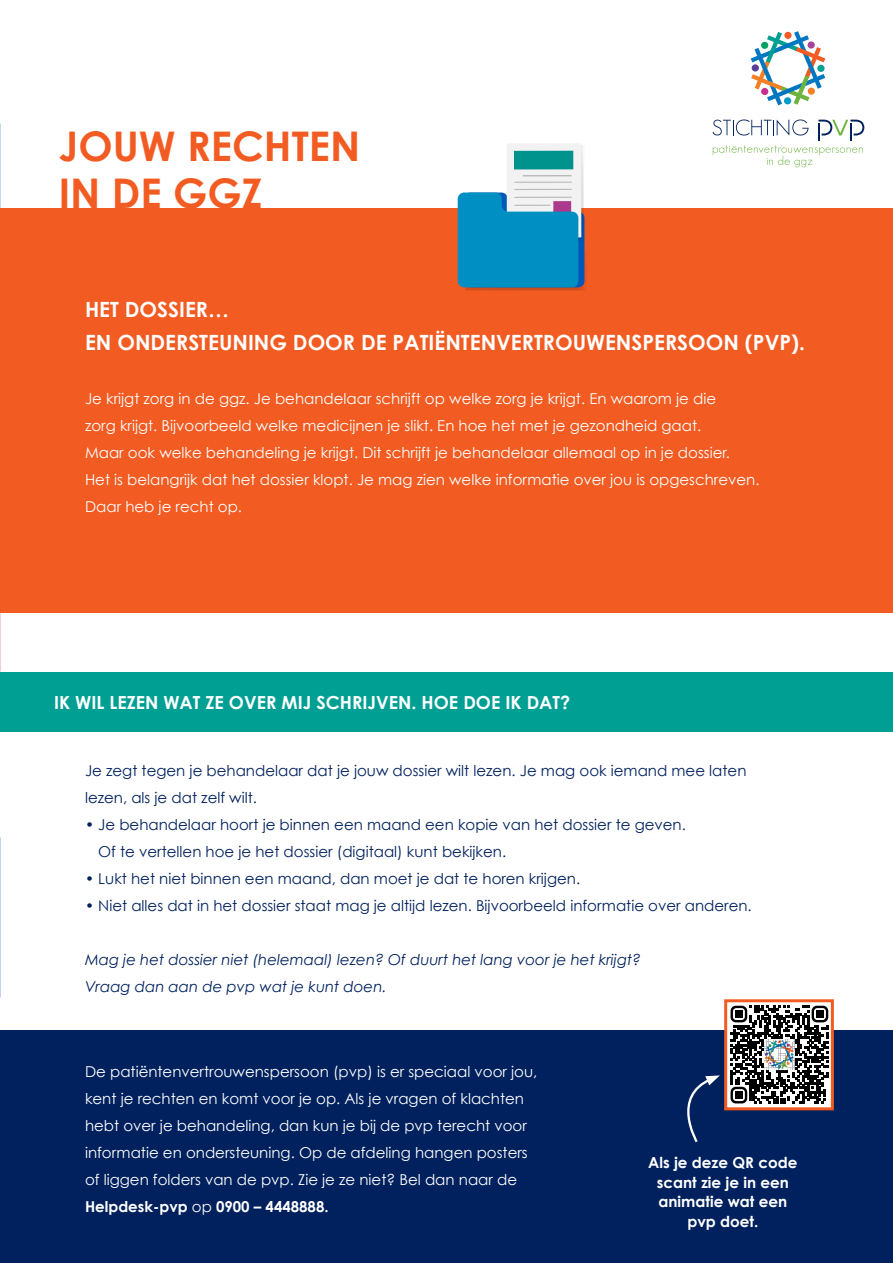
<style>
.page{position:relative;width:893px;height:1263px;background:#fff}
.page>*{position:absolute;margin:0;border:0;box-sizing:border-box;transform-origin:0 0}
.Voorpagina_intro{font:700 40.8px "Century Gothic";color:#f25b21}
.t1{font:700 21px "Century Gothic";color:#fff}
.Kop{font:700 18px "Century Gothic";color:#fff}
.t2{font:700 15.15px "Century Gothic";color:#fff}
.t3{font:15px/27px "Century Gothic";color:#fff}
.t4{font:15px/27px "Century Gothic";color:#00215d}
.t5{font:italic 15px "Century Gothic";color:#00215d}
.s1{font-weight:700}
</style>
<div class="page">
<div style="left:0;top:1030px;width:893px;height:233px;background:#00215d"></div>
<div style="left:0;top:208px;width:893px;height:404px;background:#f25b21"></div>
<div style="left:0;top:672px;width:893px;height:59px;background:#009f94"></div>
<div style="left:507px;top:143px;width:74px;height:95px;background:#f2f2f2"></div>
<svg style="left:458px;top:145px;width:129px;height:146px"></svg>
<svg style="left:751px;top:31px;width:74px;height:74px"></svg>
<svg style="left:712px;top:120px;width:152px;height:47px"></svg>
<div style="left:726px;top:1001px;width:106px;height:108px;background:#fff"></div>
<svg style="left:730px;top:1006px;width:98px;height:97px"></svg>
<div style="left:724px;top:999px;width:110px;height:111px;border:3px solid #f25b21"></div>
<svg style="left:687px;top:1075px;width:33px;height:68px"></svg>
<p class="Voorpagina_intro" style="left:59px;top:120px;width:303px">JOUW RECHTEN</p>
<p class="Voorpagina_intro" style="left:59px;top:167px;width:205px">IN DE GGZ</p>
<p class="t1" style="left:85px;top:296px;width:146px">HET DOSSIER…</p>
<p class="t1" style="left:85px;top:329px;width:721px">EN ONDERSTEUNING DOOR DE PATIËNTENVERTROUWENSPERSOON (PVP).</p>
<p class="t3" style="left:85px;top:385px;width:633px">Je krijgt zorg in de ggz. Je behandelaar schrijft op welke zorg je krijgt. En waarom je die</p>
<p class="t3" style="left:85px;top:412px;width:618px">zorg krijgt. Bijvoorbeeld welke medicijnen je slikt. En hoe het met je gezondheid gaat.</p>
<p class="t3" style="left:85px;top:439px;width:646px">Maar ook welke behandeling je krijgt. Dit schrijft je behandelaar allemaal op in je dossier.</p>
<p class="t3" style="left:85px;top:466px;width:676px">Het is belangrijk dat het dossier klopt. Je mag zien welke informatie over jou is opgeschreven.</p>
<p class="t3" style="left:85px;top:493px;width:159px">Daar heb je recht op.</p>
<p class="Kop" style="left:54px;top:691px;width:518px">IK WIL LEZEN WAT ZE OVER MIJ SCHRIJVEN. HOE DOE IK DAT?</p>
<p class="t4" style="left:85px;top:757px;width:663px">Je zegt tegen je behandelaar dat je jouw dossier wilt lezen. Je mag ook iemand mee laten lezen, als je dat zelf wilt.</p>
<p class="t4" style="left:98px;top:811px;width:589px;text-indent:-13px">• Je behandelaar hoort je binnen een maand een kopie van het dossier te geven.<br>Of te vertellen hoe je het dossier (digitaal) kunt bekijken.</p>
<p class="t4" style="left:85px;top:865px;width:497px">• Lukt het niet binnen een maand, dan moet je dat te horen krijgen.</p>
<p class="t4" style="left:85px;top:892px;width:668px">• Niet alles dat in het dossier staat mag je altijd lezen. Bijvoorbeeld informatie over anderen.</p>
<p class="t5" style="left:85px;top:951px;width:557px">Mag je het dossier niet (helemaal) lezen? Of duurt het lang voor je het krijgt?</p>
<p class="t5" style="left:85px;top:978px;width:303px">Vraag dan aan de pvp wat je kunt doen.</p>
<p class="t3" style="left:85px;top:1058px;width:454px">De patiëntenvertrouwenspersoon (pvp) is er speciaal voor jou, kent je rechten en komt voor je op. Als je vragen of klachten hebt over je behandeling, dan kun je bij de pvp terecht voor informatie en ondersteuning. Op de afdeling hangen posters</p>
<p class="t3" style="left:85px;top:1166px;width:434px">of liggen folders van de pvp. Zie je ze niet? Bel dan naar de<br><span class="s1">Helpdesk-pvp</span> op <span class="s1">0900 – 4448888.</span></p>
<p class="t2" style="left:648px;top:1153px;width:151px">Als je deze QR code</p>
<p class="t2" style="left:657px;top:1172px;width:134px">scant zie je in een</p>
<p class="t2" style="left:658px;top:1192px;width:130px">animatie wat een</p>
<p class="t2" style="left:687px;top:1212px;width:73px">pvp doet.</p>
</div>
